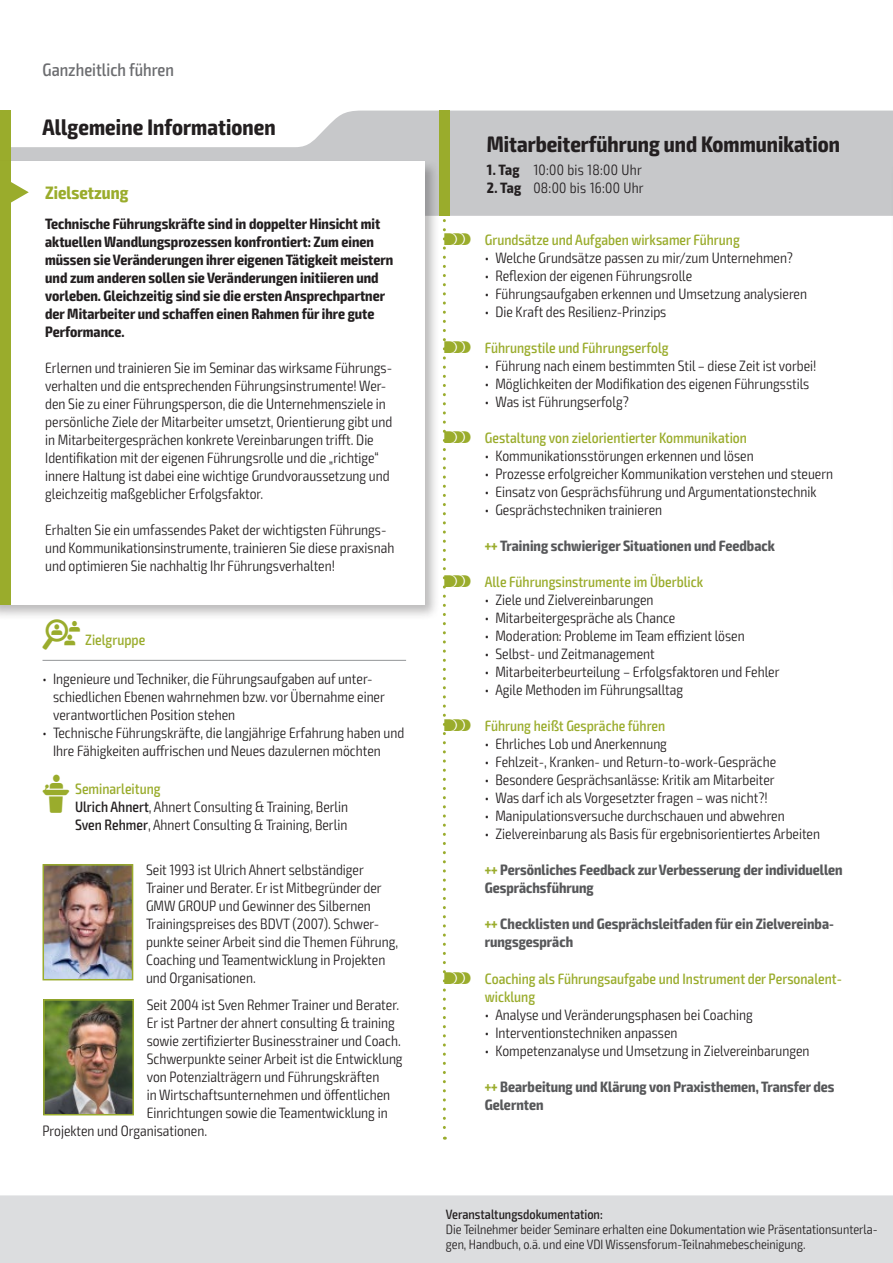
<style>
.page{position:relative;width:893px;height:1263px;background:#fff}
.page>*{position:absolute;margin:0;border:0;box-sizing:border-box;transform-origin:0 0}
.t1{font:700 condensed 22.5px "Exo 2";color:#231f20}
.t2{font:500 condensed 18px "Exo 2";color:#6c6d70}
.t3{font:700 condensed 18px "Exo 2";color:#9aac2c}
.t4{font:300 condensed 15px/18px "Exo 2";color:#231f20}
.t5{font:700 condensed 15px/18px "Exo 2";color:#231f20}
.t6{font:500 condensed 15px/18px "Exo 2";color:#9aac2c}
.t7{font:700 condensed 15px/18px "Exo 2";color:#57585a}
.t8{font:300 condensed 15px "Exo 2";letter-spacing:.02em;color:#231f20}
.t9{font:300 condensed 13.5px/15px "Exo 2";color:#231f20}
.t10{font:500 condensed 13.5px "Exo 2";color:#231f20}
.s1{font-family:"VDI Iconset S4 A Regular";font-weight:400;font-stretch:normal}
.s2{font-weight:500}
.s3{font-weight:700}
.s4{color:#9aac2c}
</style>
<div class="page">
<div style="left:0;top:1195px;width:893px;height:68px;background:#dcdddf"></div>
<svg style="left:11px;top:111px;width:881px;height:105px;fill:#c7c8ca"></svg>
<div style="left:439px;top:111px;width:11px;height:105px;background:#9aac2c"></div>
<div style="left:0;top:111px;width:11px;height:57px;background:#9aac2c"></div>
<hr style="left:892px;top:111px;width:1px;height:57px;background:#505ca9">
<div style="left:0;top:158px;width:440px;height:462px;background:#231f20;opacity:.3"></div>
<div style="left:0;top:161px;width:424px;height:444px;background:#fff"></div>
<div style="left:0;top:161px;width:11px;height:444px;background:#9aac2c"></div>
<svg style="left:11px;top:182px;width:18px;height:21px"></svg>
<hr style="left:43px;top:660px;width:363px;height:1px;background:#939598">
<hr style="left:890px;top:159px;width:3px;height:444px;background:#231f20;opacity:.3">
<hr style="left:892px;top:162px;width:1px;height:425px;background:#fff">
<img style="left:46px;top:867px;width:84px;height:110px">
<div style="left:43px;top:864px;width:90px;height:116px;border:2px solid #9aac2c"></div>
<img style="left:46px;top:1002px;width:85px;height:110px">
<div style="left:43px;top:999px;width:91px;height:116px;border:2px solid #9aac2c"></div>
<svg style="left:443px;top:219px;width:3px;height:921px"></svg>
<p class="t2" style="left:43px;top:59px;width:133px">Ganzheitlich führen</p>
<h1 class="t1" style="left:43px;top:113px;width:235px">Allgemeine Informationen</h1>
<p class="t3" style="left:45px;top:181px;width:85px">Zielsetzung</p>
<p class="t5" style="left:45px;top:215px;width:350px">Technische Führungskräfte sind in doppelter Hinsicht mit aktuellen Wandlungsprozessen konfrontiert: Zum einen müssen sie Veränderungen ihrer eigenen Tätigkeit meistern und zum anderen sollen sie Veränderungen initiieren und vorleben. Gleichzeitig sind sie die ersten Ansprechpartner der Mitarbeiter und schaffen einen Rahmen für ihre gute Performance.</p>
<p class="t4" style="left:45px;top:359px;width:349px">Erlernen und trainieren Sie im Seminar das wirksame Führungs&shy;verhalten und die entsprechenden Führungsinstrumente! Wer&shy;den Sie zu einer Führungsperson, die die Unternehmensziele in persönliche Ziele der Mitarbeiter umsetzt, Orientierung gibt und in Mitarbeitergesprächen konkrete Vereinbarungen trifft. Die Identifikation mit der eigenen Führungsrolle und die „richtige“ innere Haltung ist dabei eine wichtige Grundvoraussetzung und gleichzeitig maßgeblicher Erfolgsfaktor.</p>
<p class="t4" style="left:45px;top:521px;width:351px">Erhalten Sie ein umfassendes Paket der wichtigsten Führungs&shy;und Kommunikationsinstrumente, trainieren Sie diese praxisnah und optimieren Sie nachhaltig Ihr Führungsverhalten!</p>
<p class="t6" style="left:43px;top:631px;width:104px"><span class="s1">Z</span> Zielgruppe</p>
<p class="t4" style="left:53px;top:670px;width:333px;text-indent:-11px">• Ingenieure und Techniker, die Führungsaufgaben auf unter&shy;schiedlichen Ebenen wahrnehmen bzw. vor Übernahme einer verantwortlichen Position stehen</p>
<p class="t4" style="left:53px;top:724px;width:353px;text-indent:-11px">• Technische Führungskräfte, die langjährige Erfahrung haben und<br>Ihre Fähigkeiten auffrischen und Neues dazulernen möchten</p>
<p class="t6" style="left:43px;top:780px;width:120px"><span class="s1">L</span> Seminarleitung</p>
<p class="t4" style="left:75px;top:798px;width:275px"><span class="s2">Ulrich Ahnert</span>, Ahnert Consulting &amp; Training, Berlin<br><span class="s2">Sven Rehmer</span>, Ahnert Consulting &amp; Training, Berlin</p>
<p class="t4" style="left:146px;top:861px;width:254px">Seit 1993 ist Ulrich Ahnert selbständiger Trainer und Berater. Er ist Mitbegründer der GMW GROUP und Gewinner des Silbernen Trainingspreises des BDVT (2007). Schwer&shy;punkte seiner Arbeit sind die Themen Führung, Coaching und Teamentwicklung in Projekten und Organisationen.</p>
<p class="t4" style="left:147px;top:996px;width:254px">Seit 2004 ist Sven Rehmer Trainer und Berater.</p>
<p class="t4" style="left:147px;top:1014px;width:250px">Er ist Partner der ahnert consulting &amp; training</p>
<p class="t4" style="left:147px;top:1032px;width:256px">sowie zertifizierter Businesstrainer und Coach.</p>
<p class="t4" style="left:147px;top:1050px;width:257px">Schwerpunkte seiner Arbeit ist die Entwicklung</p>
<p class="t4" style="left:147px;top:1068px;width:234px">von Potenzialträgern und Führungskräften</p>
<p class="t4" style="left:147px;top:1086px;width:245px">in Wirtschaftsunternehmen und öffentlichen</p>
<p class="t4" style="left:147px;top:1104px;width:242px">Einrichtungen sowie die Teamentwicklung in</p>
<p class="t4" style="left:43px;top:1122px;width:166px">Projekten und Organisationen.</p>
<h1 class="t1" style="left:487px;top:130px;width:354px">Mitarbeiterführung und Kommunikation</h1>
<p class="t8" style="left:487px;top:161px;width:156px"><span class="s3">1. Tag</span> 10:00 bis 18:00 Uhr</p>
<p class="t8" style="left:487px;top:179px;width:158px"><span class="s3">2. Tag</span> 08:00 bis 16:00 Uhr</p>
<p class="t6" style="left:444px;top:231px;width:297px"><span class="s1">s</span> Grundsätze und Aufgaben wirksamer Führung</p>
<p class="t4" style="left:485px;top:249px;width:309px">• Welche Grundsätze passen zu mir/zum Unternehmen?</p>
<p class="t4" style="left:485px;top:267px;width:209px">• Reflexion der eigenen Führungsrolle</p>
<p class="t4" style="left:485px;top:285px;width:324px">• Führungsaufgaben erkennen und Umsetzung analysieren</p>
<p class="t4" style="left:485px;top:303px;width:183px">• Die Kraft des Resilienz-Prinzips</p>
<p class="t6" style="left:444px;top:339px;width:226px"><span class="s1">s</span> Führungstile und Führungserfolg</p>
<p class="t4" style="left:485px;top:357px;width:333px">• Führung nach einem bestimmten Stil – diese Zeit ist vorbei!</p>
<p class="t4" style="left:485px;top:375px;width:326px">• Möglichkeiten der Modifikation des eigenen Führungsstils</p>
<p class="t4" style="left:485px;top:393px;width:146px">• Was ist Führungserfolg?</p>
<p class="t6" style="left:444px;top:429px;width:304px"><span class="s1">s</span> Gestaltung von zielorientierter Kommunikation</p>
<p class="t4" style="left:485px;top:447px;width:270px">• Kommunikationsstörungen erkennen und lösen</p>
<p class="t4" style="left:485px;top:465px;width:350px">• Prozesse erfolgreicher Kommunikation verstehen und steuern</p>
<p class="t4" style="left:485px;top:483px;width:333px">• Einsatz von Gesprächsführung und Argumentationstechnik</p>
<p class="t4" style="left:485px;top:501px;width:179px">• Gesprächstechniken trainieren</p>
<p class="t7" style="left:485px;top:537px;width:292px"><span class="s4">+++</span> Training schwieriger Situationen und Feedback</p>
<p class="t6" style="left:444px;top:573px;width:260px"><span class="s1">s</span> Alle Führungsinstrumente im Überblick</p>
<p class="t4" style="left:485px;top:591px;width:170px">• Ziele und Zielvereinbarungen</p>
<p class="t4" style="left:485px;top:609px;width:192px">• Mitarbeitergespräche als Chance</p>
<p class="t4" style="left:485px;top:627px;width:261px">• Moderation: Probleme im Team effizient lösen</p>
<p class="t4" style="left:485px;top:645px;width:171px">• Selbst- und Zeitmanagement</p>
<p class="t4" style="left:485px;top:663px;width:296px">• Mitarbeiterbeurteilung – Erfolgsfaktoren und Fehler</p>
<p class="t4" style="left:485px;top:681px;width:200px">• Agile Methoden im Führungsalltag</p>
<p class="t6" style="left:444px;top:717px;width:222px"><span class="s1">s</span> Führung heißt Gespräche führen</p>
<p class="t4" style="left:485px;top:735px;width:184px">• Ehrliches Lob und Anerkennung</p>
<p class="t4" style="left:485px;top:753px;width:293px">• Fehlzeit-, Kranken- und Return-to-work-Gespräche</p>
<p class="t4" style="left:485px;top:771px;width:291px">• Besondere Gesprächsanlässe: Kritik am Mitarbeiter</p>
<p class="t4" style="left:485px;top:789px;width:284px">• Was darf ich als Vorgesetzter fragen – was nicht?!</p>
<p class="t4" style="left:485px;top:807px;width:301px">• Manipulationsversuche durchschauen und abwehren</p>
<p class="t4" style="left:485px;top:825px;width:337px">• Zielvereinbarung als Basis für ergebnisorientiertes Arbeiten</p>
<p class="t7" style="left:485px;top:861px;width:359px"><span class="s4">+++</span> Persönliches Feedback zur Verbesserung der individuellen<br>Gesprächsführung</p>
<p class="t7" style="left:485px;top:915px;width:351px"><span class="s4">+++</span> Checklisten und Gesprächsleitfaden für ein Zielvereinba&shy;rungsgespräch</p>
<p class="t6" style="left:485px;top:970px;width:359px;text-indent:-40px"><span class="s1">s</span> Coaching als Führungsaufgabe und Instrument der Personalent&shy;wicklung</p>
<p class="t4" style="left:485px;top:1006px;width:270px">• Analyse und Veränderungsphasen bei Coaching</p>
<p class="t4" style="left:485px;top:1024px;width:194px">• Interventionstechniken anpassen</p>
<p class="t4" style="left:485px;top:1042px;width:326px">• Kompetenzanalyse und Umsetzung in Zielvereinbarungen</p>
<p class="t7" style="left:485px;top:1078px;width:351px"><span class="s4">+++</span> Bearbeitung und Klärung von Praxisthemen, Transfer des<br>Gelernten</p>
<p class="t10" style="left:446px;top:1206px;width:158px">Veranstaltungsdokumentation:</p>
<p class="t9" style="left:446px;top:1222px;width:433px">Die Teilnehmer beider Seminare erhalten eine Dokumentation wie Präsentationsunterla&shy;gen, Handbuch, o.ä. und eine VDI Wissensforum-Teilnahmebescheinigung.</p>
</div>
